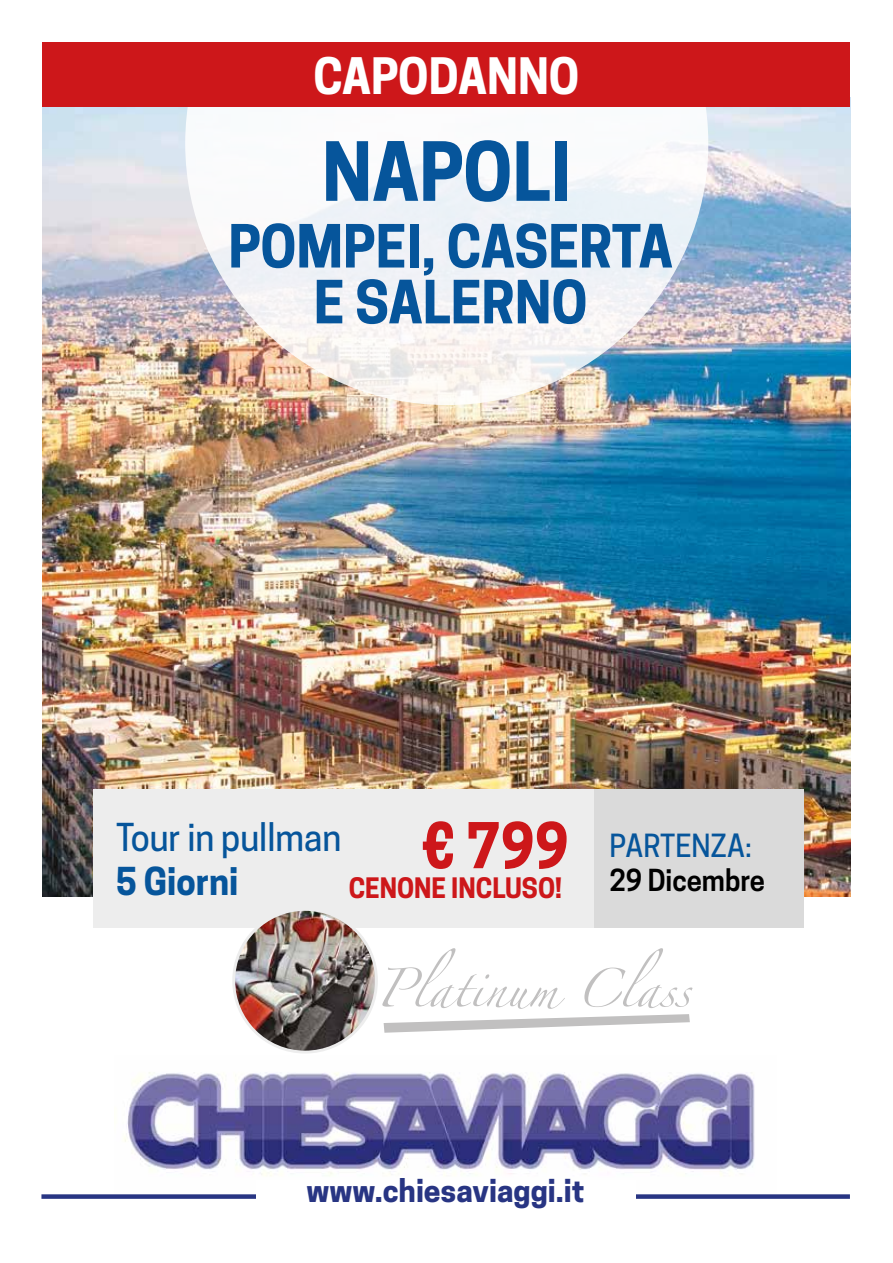
<style>
.page{position:relative;width:893px;height:1263px;background:#fff}
.page>*{position:absolute;margin:0;border:0;box-sizing:border-box;transform-origin:0 0}
.t1{font:700 76.5px "Cooper Hewitt";color:#06559b;scale:.96 1}
.t2{font:700 59.25px "Cooper Hewitt";color:#cd171a;scale:.96 1}
.t3{font:700 55.8px/55.8px "Cooper Hewitt";color:#06559b;text-align:center;scale:.96 1}
.t4{font:700 47.1px "Cooper Hewitt";color:#fff;scale:.96 1}
.t5{font:500 36.15px "Cooper Hewitt";color:#06559b;scale:.96 1}
.t6{font:700 36.15px "Cooper Hewitt";color:#06559b;scale:.96 1}
.t7{font:700 30px "Cooper Hewitt";color:#283583}
.t8{font:500 30px "Cooper Hewitt";color:#06559b;scale:.96 1}
.t9{font:600 28.5px "Cooper Hewitt";color:#000;scale:.96 1}
.t10{font:700 26.4px "Cooper Hewitt";color:#cd171a;scale:.96 1}
</style>
<div class="page">
<img style="left:43px;top:107px;width:807px;height:790px">
<svg style="left:185px;top:42px;width:523px;height:363px"></svg>
<div style="left:594px;top:790px;width:209px;height:138px;background:#dadada"></div>
<div style="left:94px;top:790px;width:500px;height:138px;background:#ededed"></div>
<svg style="left:382px;top:948px;width:310px;height:85px"></svg>
<img style="left:234px;top:909px;width:142px;height:143px;border-radius:71px">
<div style="left:232px;top:908px;width:146px;height:145px;border:3px solid #ededed;border-radius:50%"></div>
<div style="left:43px;top:43px;width:807px;height:64px;background:#cd171a"></div>
<img style="left:124px;top:1072px;width:631px;height:104px">
<div style="left:41px;top:1194px;width:809px;height:5px;background:#283583"></div>
<div style="left:256px;top:1179px;width:380px;height:41px;background:#fff"></div>
<p class="t4" style="left:313px;top:49px;width:279px">CAPODANNO</p>
<h1 class="t1" style="left:322px;top:127px;width:261px">NAPOLI</h1>
<p class="t3" style="left:228px;top:219px;width:465px">POMPEI, CASERTA<br>E SALERNO</p>
<p class="t5" style="left:116px;top:816px;width:236px">Tour in pullman</p>
<p class="t6" style="left:116px;top:860px;width:129px">5 Giorni</p>
<p class="t2" style="left:421px;top:811px;width:136px">€ 79 9</p>
<p class="t10" style="left:349px;top:873px;width:223px">CENONE INCLUSO!</p>
<p class="t8" style="left:609px;top:828px;width:150px">PARTENZA:</p>
<p class="t9" style="left:609px;top:864px;width:164px">29 Dicembre</p>
<p class="t7" style="left:307px;top:1173px;width:280px">www.chiesaviaggi.it</p>
</div>
